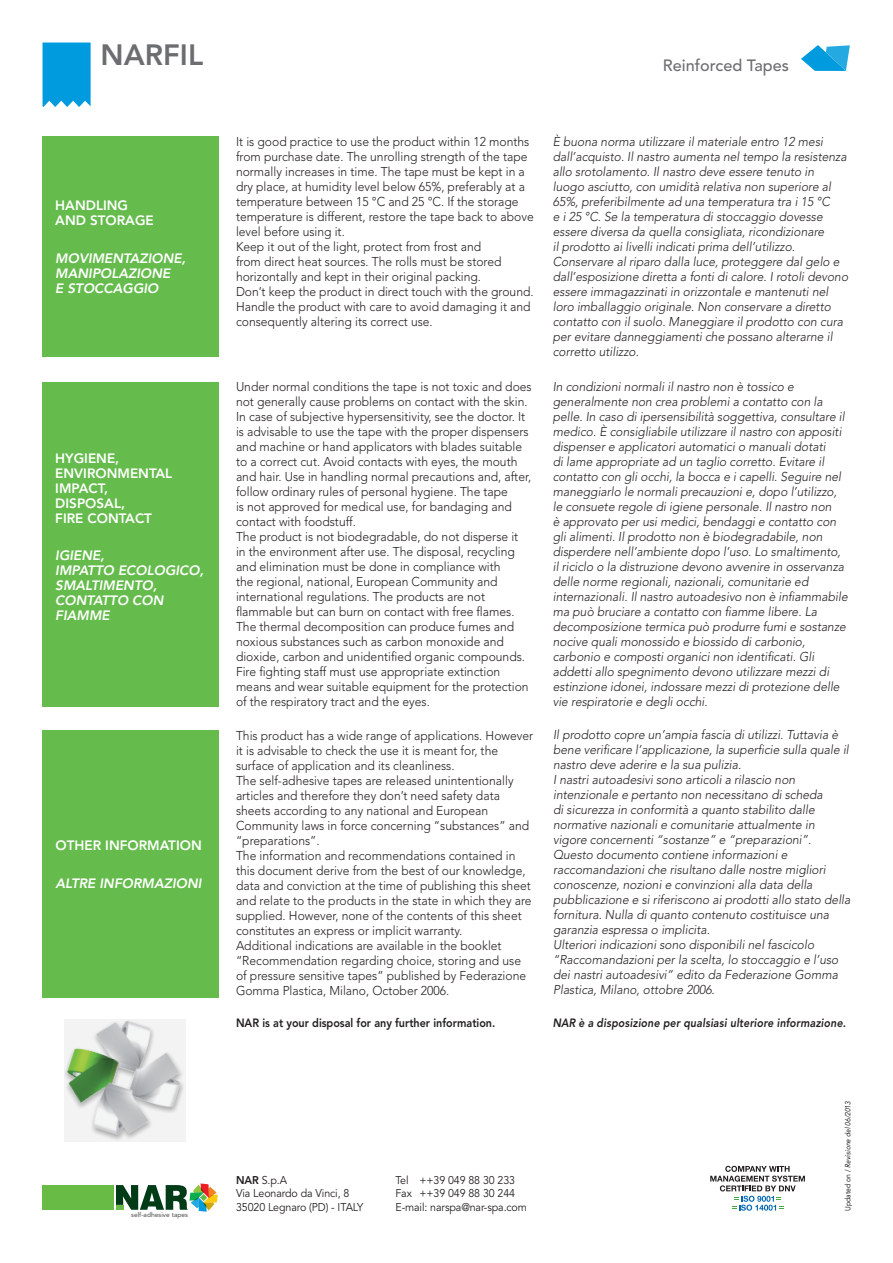
<style>
.page{position:relative;width:893px;height:1263px;background:#fff}
.page>*{position:absolute;margin:0;border:0;box-sizing:border-box;transform-origin:0 0}
.t1{font:800 29.25px "Avenir LT Std";color:#6c6d70}
.t2{font:500 16.2px "Avenir LT Std";color:#6c6d70}
.t3{font:italic 800 13.5px/15px "Avenir LT Std";color:#fff}
.t4{font:800 13.5px/15px "Avenir LT Std";color:#fff}
.t5{font:italic 300 12.75px/15px "Avenir LT Std";color:#231f20;scale:.95 1}
.t6{font:300 12.75px/15px "Avenir LT Std";color:#231f20;scale:.95 1}
.t7{font:italic 800 12px "Avenir LT Std";letter-spacing:.02em;color:#231f20;scale:.88 1}
.t8{font:800 12px "Avenir LT Std";color:#231f20;scale:.9 1}
.t9{font:11.25px/13.5px "Avenir LT Std";letter-spacing:-.01em;color:#231f20;scale:.95 1}
.t10{font:italic 7.5px "Avenir LT Std";letter-spacing:.015em;color:#231f20;scale:.88 1}
.t11{font:6.6px "Avenir LT Std";color:#4b4c4d}
.s1{font-weight:800}
.s2{font-style:normal}
</style>
<div class="page">
<div style="left:43px;top:730px;width:176px;height:268px;background:#65bc4c"></div>
<div style="left:43px;top:136px;width:176px;height:220px;background:#65bc4c"></div>
<div style="left:43px;top:382px;width:176px;height:324px;background:#65bc4c"></div>
<img style="left:64px;top:1019px;width:122px;height:123px">
<svg style="left:43px;top:43px;width:48px;height:64px;background:#0ea0df"></svg>
<svg style="left:801px;top:45px;width:49px;height:26px"></svg>
<div style="left:43px;top:1185px;width:71px;height:25px;background:#68bc45"></div>
<svg style="left:116px;top:1183px;width:102px;height:29px"></svg>
<svg style="left:710px;top:1166px;width:95px;height:45px"></svg>
<h1 class="t1" style="left:100px;top:37px;width:104px">NARFIL</h1>
<p class="t4" style="left:55px;top:198px;width:100px">HANDLING<br>AND STORAGE</p>
<p class="t3" style="left:55px;top:251px;width:132px">MOVIMENTAZIONE,<br>MANIPOLAZIONE<br>E STOCCAGGIO</p>
<p class="t4" style="left:55px;top:451px;width:119px">HYGIENE,<br>ENVIRONMENTAL<br>IMPACT,<br>DISPOSAL,<br>FIRE CONTACT</p>
<p class="t3" style="left:55px;top:548px;width:150px">IGIENE,<br>IMPATTO ECOLOGICO,<br>SMALTIMENTO,<br>CONTATTO CON<br>FIAMME</p>
<p class="t4" style="left:56px;top:838px;width:148px">OTHER INFORMATION</p>
<p class="t3" style="left:56px;top:876px;width:148px">ALTRE INFORMAZIONI</p>
<p class="t11" style="left:131px;top:1211px;width:58px">self-adhesive tapes</p>
<p class="t2" style="left:663px;top:56px;width:128px">Reinforced Tapes</p>
<p class="t6" style="left:236px;top:134px;width:315px">It is good practice to use the product within 12 months from purchase date. The unrolling strength of the tape normally increases in time. The tape must be kept in a dry place, at humidity level below 65%, preferably at a temperature between 15 °C and 25 °C. If the storage temperature is different, restore the tape back to above level before using it.<br>Keep it out of the light, protect from frost and<br>from direct heat sources. The rolls must be stored horizontally and kept in their original packing.<br>Don’t keep the product in direct touch with the ground.<br>Handle the product with care to avoid damaging it and consequently altering its correct use.</p>
<p class="t5" style="left:553px;top:134px;width:312px">È buona norma utilizzare il materiale entro 12 mesi dall’acquisto. Il nastro aumenta nel tempo la resistenza allo srotolamento. Il nastro deve essere tenuto in luogo asciutto, con umidità relativa non superiore al 65%, preferibilmente ad una temperatura tra i 15 °C<br>e i 25 °C. Se la temperatura di stoccaggio dovesse essere diversa da quella consigliata, ricondizionare<br>il prodotto ai livelli indicati prima dell’utilizzo.<br>Conservare al riparo dalla luce, proteggere dal gelo e dall’esposizione diretta a fonti di calore. I rotoli devono essere immagazzinati in orizzontale e mantenuti nel loro imballaggio originale. Non conservare a diretto contatto con il suolo. Maneggiare il prodotto con cura per evitare danneggiamenti che possano alterarne il corretto utilizzo.</p>
<p class="t6" style="left:236px;top:379px;width:313px">Under normal conditions the tape is not toxic and does not generally cause problems on contact with the skin.<br>In case of subjective hypersensitivity, see the doctor. It is advisable to use the tape with the proper dispensers and machine or hand applicators with blades suitable to a correct cut. Avoid contacts with eyes, the mouth and hair. Use in handling normal precautions and, after, follow ordinary rules of personal hygiene. The tape<br>is not approved for medical use, for bandaging and contact with foodstuff.<br>The product is not biodegradable, do not disperse it<br>in the environment after use. The disposal, recycling and elimination must be done in compliance with<br>the regional, national, European Community and international regulations. The products are not flammable but can burn on contact with free flames.<br>The thermal decomposition can produce fumes and noxious substances such as carbon monoxide and dioxide, carbon and unidentified organic compounds.<br>Fire fighting staff must use appropriate extinction means and wear suitable equipment for the protection of the respiratory tract and the eyes.</p>
<p class="t5" style="left:553px;top:380px;width:312px">In condizioni normali il nastro non è tossico e generalmente non crea problemi a contatto con la pelle. In caso di ipersensibilità soggettiva, consultare il medico. È consigliabile utilizzare il nastro con appositi dispenser e applicatori automatici o manuali dotati<br>di lame appropriate ad un taglio corretto. Evitare il contatto con gli occhi, la bocca e i capelli. Seguire nel maneggiarlo le normali precauzioni e, dopo l’utilizzo, le consuete regole di igiene personale. Il nastro non<br>è approvato per usi medici, bendaggi e contatto con gli alimenti. Il prodotto non è biodegradabile, non disperdere nell’ambiente dopo l’uso. Lo smaltimento, il riciclo o la distruzione devono avvenire in osservanza delle norme regionali, nazionali, comunitarie ed internazionali. Il nastro autoadesivo non è infiammabile ma può bruciare a contatto con fiamme libere. La decomposizione termica può produrre fumi e sostanze nocive quali monossido e biossido di carbonio, carbonio e composti organici non identificati. Gli addetti allo spegnimento devono utilizzare mezzi di estinzione idonei, indossare mezzi di protezione delle vie respiratorie e degli occhi.</p>
<p class="t5" style="left:553px;top:728px;width:314px">Il prodotto copre un’ampia fascia di utilizzi. Tuttavia è bene verificare l’applicazione, la superficie sulla quale il nastro deve aderire e la sua pulizia.<br>I nastri autoadesivi sono articoli a rilascio non intenzionale e pertanto non necessitano di scheda<br>di sicurezza in conformità a quanto stabilito dalle normative nazionali e comunitarie attualmente in vigore concernenti “sostanze” e “preparazioni”.<br>Questo documento contiene informazioni e raccomandazioni che risultano dalle nostre migliori conoscenze, nozioni e convinzioni alla data della pubblicazione e si riferiscono ai prodotti allo stato della fornitura. Nulla di quanto contenuto costituisce una garanzia espressa o implicita.<br>Ulteriori indicazioni sono disponibili nel fascicolo “Raccomandazioni per la scelta, lo stoccaggio e l’uso dei nastri autoadesivi” edito da Federazione Gomma Plastica, Milano, ottobre 2006.</p>
<p class="t6" style="left:236px;top:728px;width:314px">This product has a wide range of applications. However it is advisable to check the use it is meant for, the surface of application and its cleanliness.<br>The self-adhesive tapes are released unintentionally articles and therefore they don’t need safety data sheets according to any national and European Community laws in force concerning “substances” and “preparations”.<br>The information and recommendations contained in this document derive from the best of our knowledge, data and conviction at the time of publishing this sheet and relate to the products in the state in which they are supplied. However, none of the contents of this sheet constitutes an express or implicit warranty.<br>Additional indications are available in the booklet “Recommendation regarding choice, storing and use of pressure sensitive tapes” published by Federazione Gomma Plastica, Milano, October 2006.</p>
<p class="t8" style="left:236px;top:1015px;width:290px">NAR is at your disposal for any further information.</p>
<p class="t7" style="left:553px;top:1015px;width:335px">NAR è a disposizione per qualsiasi ulteriore informazione.</p>
<p class="t9" style="left:236px;top:1173px;width:135px"><span class="s1">NAR</span> S.p.A<br>Via Leonardo da Vinci, 8<br>35020 Legnaro (PD) - ITALY</p>
<p class="t9" style="left:395px;top:1173px;width:140px">Tel ++39 049 88 30 233<br>Fax ++39 049 88 30 244<br>E-mail: narspa@nar-spa.com</p>
<p class="t10" style="left:843px;top:1211px;width:126px;rotate:-90deg"><span class="s2">Updated on /</span> Revisione del 06/2013</p>
</div>
